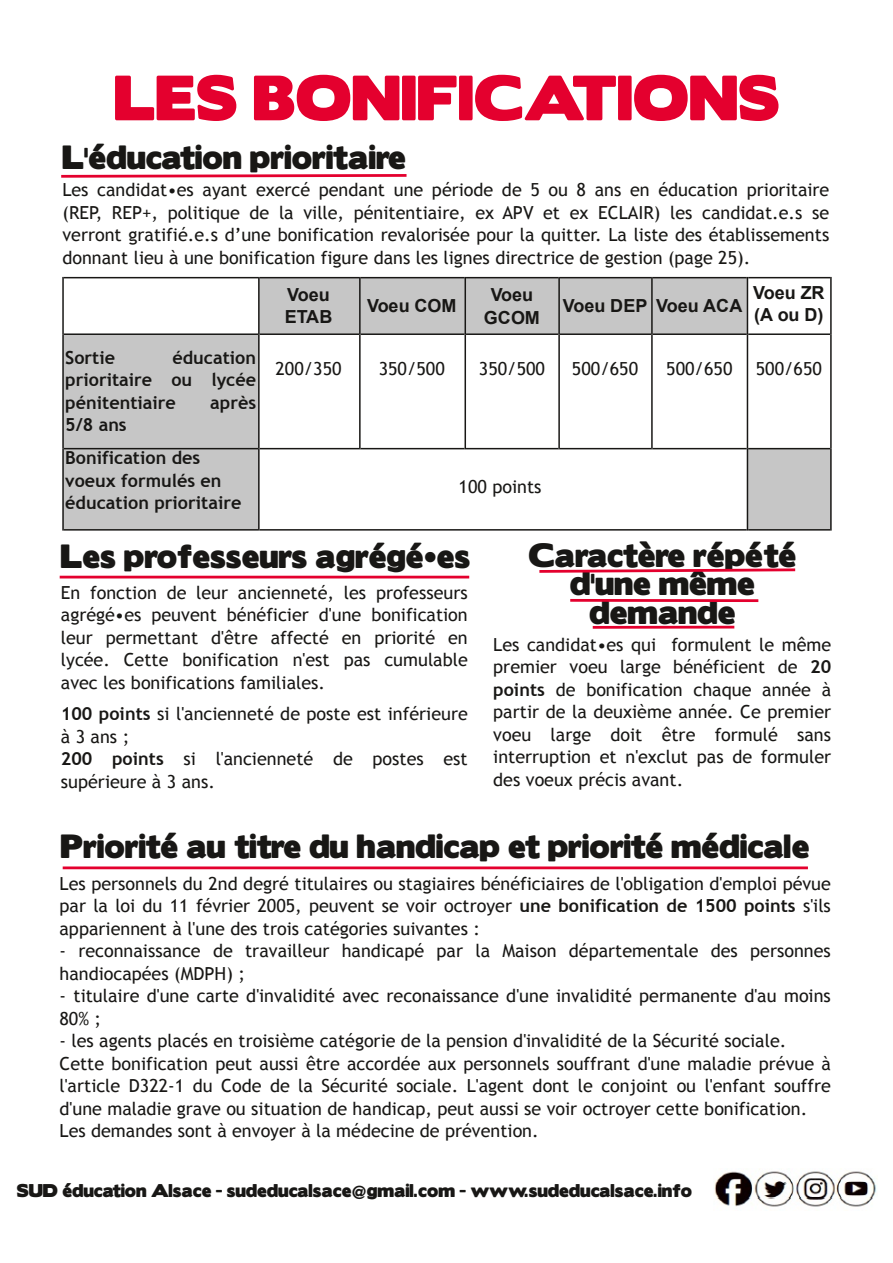
<style>
.page{position:relative;width:893px;height:1263px;background:#fff}
.page>*{position:absolute;margin:0;border:0;box-sizing:border-box;transform-origin:0 0}
.t1{font:57px "Boris Black Bloxx";color:#e4002e}
.t2{font:30px/28.5px "Boris Black Bloxx";color:#181715;text-align:center}
.t3{font:18px/22.5px "Trebuchet MS";color:#181715;text-align:justify}
.t4{font:700 18px/22.5px "Trebuchet MS";color:#181715;text-align:justify}
.t5{font:700 18px/22.5px "Arial";color:#181715}
.t6{font:16.5px "Boris Black Bloxx";color:#181715}
.s1{font-weight:700}
</style>
<div class="page">
<img style="left:714px;top:1171px;width:163px;height:36px">
<svg style="left:61px;top:174px;width:346px;height:4px"></svg>
<div style="left:259px;top:278px;width:101px;height:56px;background:#c6c6c6"></div>
<div style="left:360px;top:278px;width:105px;height:56px;background:#c6c6c6"></div>
<div style="left:465px;top:278px;width:94px;height:56px;background:#c6c6c6"></div>
<div style="left:559px;top:278px;width:93px;height:56px;background:#c6c6c6"></div>
<div style="left:652px;top:278px;width:95px;height:56px;background:#c6c6c6"></div>
<div style="left:63px;top:334px;width:196px;height:115px;background:#c6c6c6"></div>
<div style="left:63px;top:449px;width:196px;height:81px;background:#c6c6c6"></div>
<div style="left:747px;top:449px;width:84px;height:81px;background:#c6c6c6"></div>
<hr style="left:258px;top:277px;width:2px;height:57px;background:#181715">
<hr style="left:62px;top:277px;width:2px;height:57px;background:#181715">
<hr style="left:359px;top:277px;width:2px;height:57px;background:#181715">
<hr style="left:464px;top:277px;width:2px;height:57px;background:#181715">
<hr style="left:558px;top:277px;width:2px;height:57px;background:#181715">
<hr style="left:651px;top:277px;width:2px;height:57px;background:#181715">
<hr style="left:747px;top:277px;width:1px;height:57px;background:#181715">
<hr style="left:830px;top:277px;width:2px;height:57px;background:#181715">
<hr style="left:258px;top:334px;width:2px;height:115px;background:#181715">
<hr style="left:62px;top:334px;width:2px;height:115px;background:#181715">
<hr style="left:359px;top:334px;width:2px;height:115px;background:#181715">
<hr style="left:464px;top:334px;width:2px;height:115px;background:#181715">
<hr style="left:558px;top:334px;width:2px;height:115px;background:#181715">
<hr style="left:651px;top:334px;width:2px;height:115px;background:#181715">
<hr style="left:747px;top:334px;width:1px;height:115px;background:#181715">
<hr style="left:830px;top:334px;width:2px;height:115px;background:#181715">
<hr style="left:258px;top:449px;width:2px;height:82px;background:#181715">
<hr style="left:62px;top:449px;width:2px;height:82px;background:#181715">
<hr style="left:747px;top:449px;width:1px;height:82px;background:#181715">
<hr style="left:830px;top:449px;width:2px;height:82px;background:#181715">
<hr style="left:64px;top:333px;width:194px;height:2px;background:#181715">
<hr style="left:64px;top:277px;width:194px;height:1px;background:#181715">
<hr style="left:260px;top:333px;width:99px;height:2px;background:#181715">
<hr style="left:260px;top:277px;width:99px;height:1px;background:#181715">
<hr style="left:361px;top:333px;width:103px;height:2px;background:#181715">
<hr style="left:361px;top:277px;width:103px;height:1px;background:#181715">
<hr style="left:466px;top:333px;width:92px;height:2px;background:#181715">
<hr style="left:466px;top:277px;width:92px;height:1px;background:#181715">
<hr style="left:560px;top:333px;width:91px;height:2px;background:#181715">
<hr style="left:560px;top:277px;width:91px;height:1px;background:#181715">
<hr style="left:653px;top:333px;width:94px;height:2px;background:#181715">
<hr style="left:653px;top:277px;width:94px;height:1px;background:#181715">
<hr style="left:748px;top:333px;width:82px;height:2px;background:#181715">
<hr style="left:748px;top:277px;width:82px;height:1px;background:#181715">
<hr style="left:64px;top:448px;width:194px;height:1px;background:#181715">
<hr style="left:260px;top:448px;width:99px;height:1px;background:#181715">
<hr style="left:361px;top:448px;width:103px;height:1px;background:#181715">
<hr style="left:466px;top:448px;width:92px;height:1px;background:#181715">
<hr style="left:560px;top:448px;width:91px;height:1px;background:#181715">
<hr style="left:653px;top:448px;width:94px;height:1px;background:#181715">
<hr style="left:748px;top:448px;width:82px;height:1px;background:#181715">
<hr style="left:64px;top:529px;width:194px;height:2px;background:#181715">
<hr style="left:260px;top:529px;width:487px;height:2px;background:#181715">
<hr style="left:748px;top:529px;width:82px;height:2px;background:#181715">
<hr style="left:60px;top:576px;width:409px;height:2px;background:#e4002e">
<svg style="left:539px;top:568px;width:257px;height:5px"></svg>
<hr style="left:570px;top:599px;width:188px;height:3px;background:#e4002e">
<hr style="left:593px;top:626px;width:141px;height:3px;background:#e4002e">
<hr style="left:63px;top:866px;width:745px;height:3px;background:#e4002e">
<h1 class="t1" style="left:114px;top:55px;width:667px">LES BONIFICATIONS</h1>
<h2 class="t2" style="left:62px;top:140px;width:345px">L'éducation prioritaire</h2>
<p class="t3" style="left:62px;top:179px;width:768px">Les candidat•es ayant exercé pendant une période de 5 ou 8 ans en éducation prioritaire (REP, REP+, politique de la ville, pénitentiaire, ex APV et ex ECLAIR) les candidat.e.s se verront gratifié.e.s d’une bonification revalorisée pour la quitter. La liste des établissements donnant lieu à une bonification figure dans les lignes directrice de gestion (page 25).</p>
<p class="t5" style="left:285px;top:283px;width:49px">Voeu<br>ETAB</p>
<p class="t5" style="left:367px;top:295px;width:91px">Voeu COM</p>
<p class="t5" style="left:484px;top:284px;width:57px;text-align:center">Voeu<br>GCOM</p>
<p class="t5" style="left:563px;top:295px;width:181px">Voeu DEP Voeu ACA</p>
<p class="t5" style="left:753px;top:281px;width:73px">Voeu ZR (A ou D)</p>
<p class="t4" style="left:65px;top:346px;width:192px;text-indent:107px">éducation prioritaire ou lycée pénitentiaire</p>
<p class="t4" style="left:65px;top:346px;width:51px">Sortie</p>
<p class="t4" style="left:210px;top:391px;width:47px">après</p>
<p class="t4" style="left:65px;top:413px;width:63px">5/8 ans</p>
<p class="t4" style="left:65px;top:447px;width:178px;text-align:left">Bonification des voeux formulés en éducation prioritaire</p>
<p class="t3" style="left:275px;top:358px;width:68px">200/350</p>
<p class="t3" style="left:379px;top:358px;width:68px">350/500</p>
<p class="t3" style="left:479px;top:358px;width:68px">350/500</p>
<p class="t3" style="left:572px;top:358px;width:68px">500/650</p>
<p class="t3" style="left:666px;top:358px;width:68px">500/650</p>
<p class="t3" style="left:756px;top:358px;width:68px">500/650</p>
<p class="t3" style="left:459px;top:476px;width:84px">100 points</p>
<h2 class="t2" style="left:61px;top:540px;width:411px">Les professeurs agrégé•es</h2>
<h2 class="t2" style="left:528px;top:538px;width:269px">Caractère répété d'une même demande</h2>
<p class="t3" style="left:61px;top:581px;width:408px">En fonction de leur ancienneté, les professeurs agrégé•es peuvent bénéficier d'une bonification leur permettant d'être affecté en priorité en lycée. Cette bonification n'est pas cumulable avec les bonifications familiales.</p>
<p class="t3" style="left:61px;top:702px;width:408px;text-align:left"><span class="s1">100 points</span> si l'ancienneté de poste est inférieure à3ans;<br><span class="s1">200 points</span> si l'ancienneté de postes est supérieure à 3 ans.</p>
<p class="t3" style="left:493px;top:633px;width:339px">Les candidat•es qui formulent le même premier voeu large bénéficient de <span class="s1">20 points</span> de bonification chaque année à partir de la deuxième année. Ce premier voeu large doit être formulé sans interruption et n'exclut pas de formuler des voeux précis avant.</p>
<h2 class="t2" style="left:61px;top:829px;width:750px">Priorité au titre du handicap et priorité médicale</h2>
<p class="t3" style="left:60px;top:872px;width:773px;text-align:left">Les personnels du 2nd degré titulaires ou stagiaires bénéficiaires de l'obligation d'emploi pévue par la loi du 11 février 2005, peuvent se voir octroyer <span class="s1">une bonification de 1500 points</span> s'ils appariennent à l'une des trois catégories suivantes :<br>‐ reconnaissance de travailleur handicapé par la Maison départementale des personnes handiocapées (MDPH) ;<br>‐ titulaire d'une carte d'invalidité avec reconaissance d'une invalidité permanente d'au moins 80% ;<br>‐ les agents placés en troisième catégorie de la pension d'invalidité de la Sécurité sociale.<br>Cette bonification peut aussi être accordée aux personnels souffrant d'une maladie prévue à l'article D322‐1 du Code de la Sécurité sociale. L'agent dont le conjoint ou l'enfant souffre d'une maladie grave ou situation de handicap, peut aussi se voir octroyer cette bonification.<br>Les demandes sont à envoyer à la médecine de prévention.</p>
<p class="t6" style="left:17px;top:1178px;width:677px">SUD éducation Alsace - sudeducalsace@gmail.com - www.sudeducalsace.info</p>
</div>
